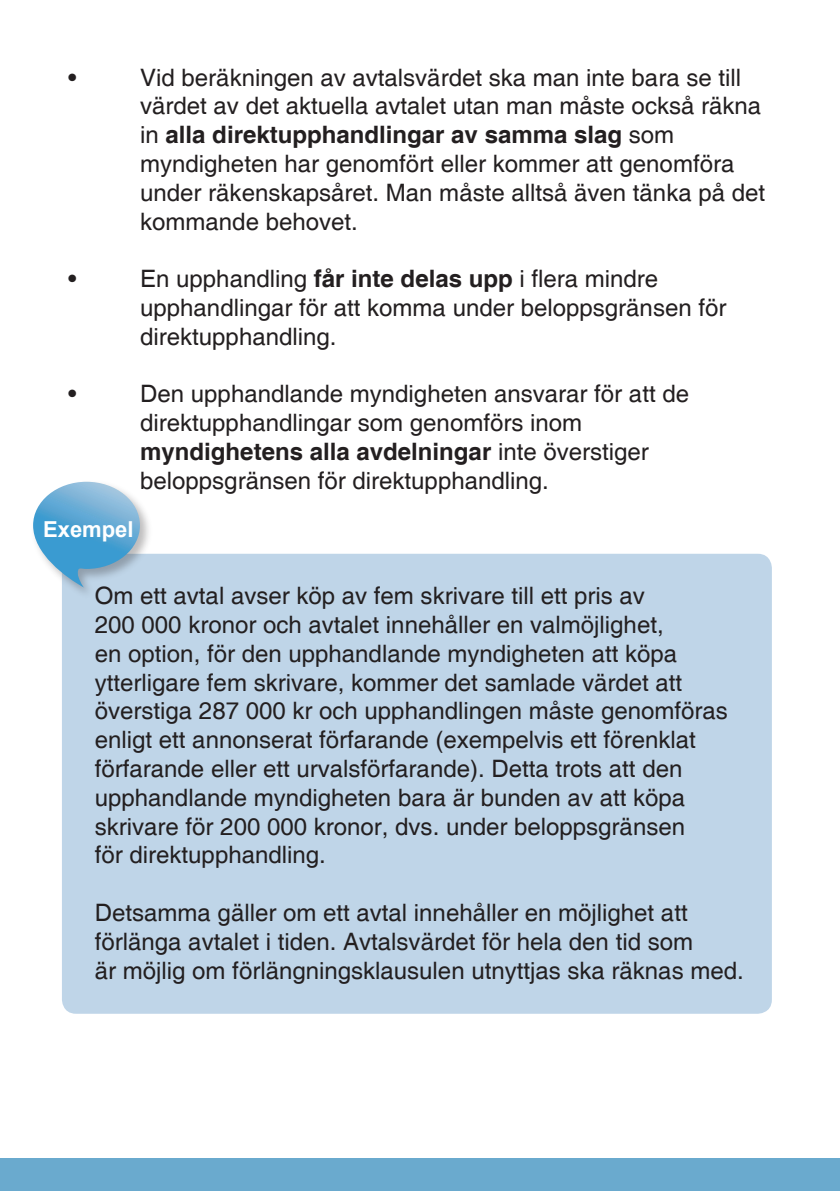
<style>
.page{position:relative;width:840px;height:1191px;background:#fff}
.page>*{position:absolute;margin:0;border:0;box-sizing:border-box;transform-origin:0 0}
.t1{font:24px/28.8px "Helvetica";color:#231f20}
.t2{font:700 24px "Helvetica";color:#231f20}
.t3{font:700 22px "Arial";color:#fff}
.s1{font-weight:700}
.s2{font-weight:400}
</style>
<div class="page">
<div style="left:62px;top:554px;width:709px;height:459px;background:#bfd5e8;border-radius:14px"></div>
<div style="left:0;top:1158px;width:839px;height:33px;background:#6aaace"></div>
<div style="left:30px;top:478px;width:124px;height:122px;background:#231f20;opacity:.3"></div>
<svg style="left:33px;top:482px;width:107px;height:106px"></svg>
<p class="t1" style="left:68px;top:64px;width:10px">•</p>
<p class="t1" style="left:140px;top:64px;width:622px">Vid beräkningen av avtalsvärdet ska man inte bara se till värdet av det aktuella avtalet utan man måste också räkna in <span class="s1">alla direktupphandlingar av samma slag</span> som</p>
<p class="t1" style="left:140px;top:150px;width:626px">myndigheten har genomfört eller kommer att genomföra under räkenskapsåret. Man måste alltså även tänka på det kommande behovet.</p>
<p class="t1" style="left:68px;top:265px;width:10px">•</p>
<p class="t1" style="left:140px;top:265px;width:519px">En upphandling <span class="s1">får inte delas upp</span> i flera mindre</p>
<p class="t1" style="left:140px;top:294px;width:587px">upphandlingar för att komma under beloppsgränsen för</p>
<p class="t1" style="left:140px;top:323px;width:198px">direktupphandling.</p>
<p class="t1" style="left:68px;top:380px;width:10px">•</p>
<p class="t1" style="left:140px;top:380px;width:550px">Den upphandlande myndigheten ansvarar för att de</p>
<p class="t1" style="left:140px;top:409px;width:443px">direktupphandlingar som genomförs inom</p>
<p class="t2" style="left:140px;top:437px;width:510px">myndighetens alla avdelningar <span class="s2">inte överstiger</span></p>
<p class="t1" style="left:140px;top:467px;width:410px">beloppsgränsen för direktupphandling.</p>
<p class="t3" style="left:43px;top:514px;width:92px">Exempel</p>
<p class="t1" style="left:95px;top:582px;width:551px">Om ett avtal avser köp av fem skrivare till ett pris av</p>
<p class="t1" style="left:95px;top:611px;width:570px">200 000 kronor och avtalet innehåller en valmöjlighet,</p>
<p class="t1" style="left:95px;top:640px;width:583px">en option, för den upphandlande myndigheten att köpa</p>
<p class="t1" style="left:95px;top:668px;width:588px">ytterligare fem skrivare, kommer det samlade värdet att</p>
<p class="t1" style="left:95px;top:697px;width:634px">överstiga 287 000 kr och upphandlingen måste genomföras</p>
<p class="t1" style="left:95px;top:726px;width:602px">enligt ett annonserat förfarande (exempelvis ett förenklat</p>
<p class="t1" style="left:95px;top:755px;width:588px">förfarande eller ett urvalsförfarande). Detta trots att den</p>
<p class="t1" style="left:95px;top:784px;width:591px">upphandlande myndigheten bara är bunden av att köpa</p>
<p class="t1" style="left:95px;top:812px;width:591px">skrivare för 200 000 kronor, dvs. under beloppsgränsen</p>
<p class="t1" style="left:95px;top:841px;width:232px">för direktupphandling.</p>
<p class="t1" style="left:95px;top:899px;width:594px">Detsamma gäller om ett avtal innehåller en möjlighet att</p>
<p class="t1" style="left:95px;top:928px;width:599px">förlänga avtalet i tiden. Avtalsvärdet för hela den tid som</p>
<p class="t1" style="left:95px;top:956px;width:650px">är möjlig om förlängningsklausulen utnyttjas ska räknas med.</p>
</div>
